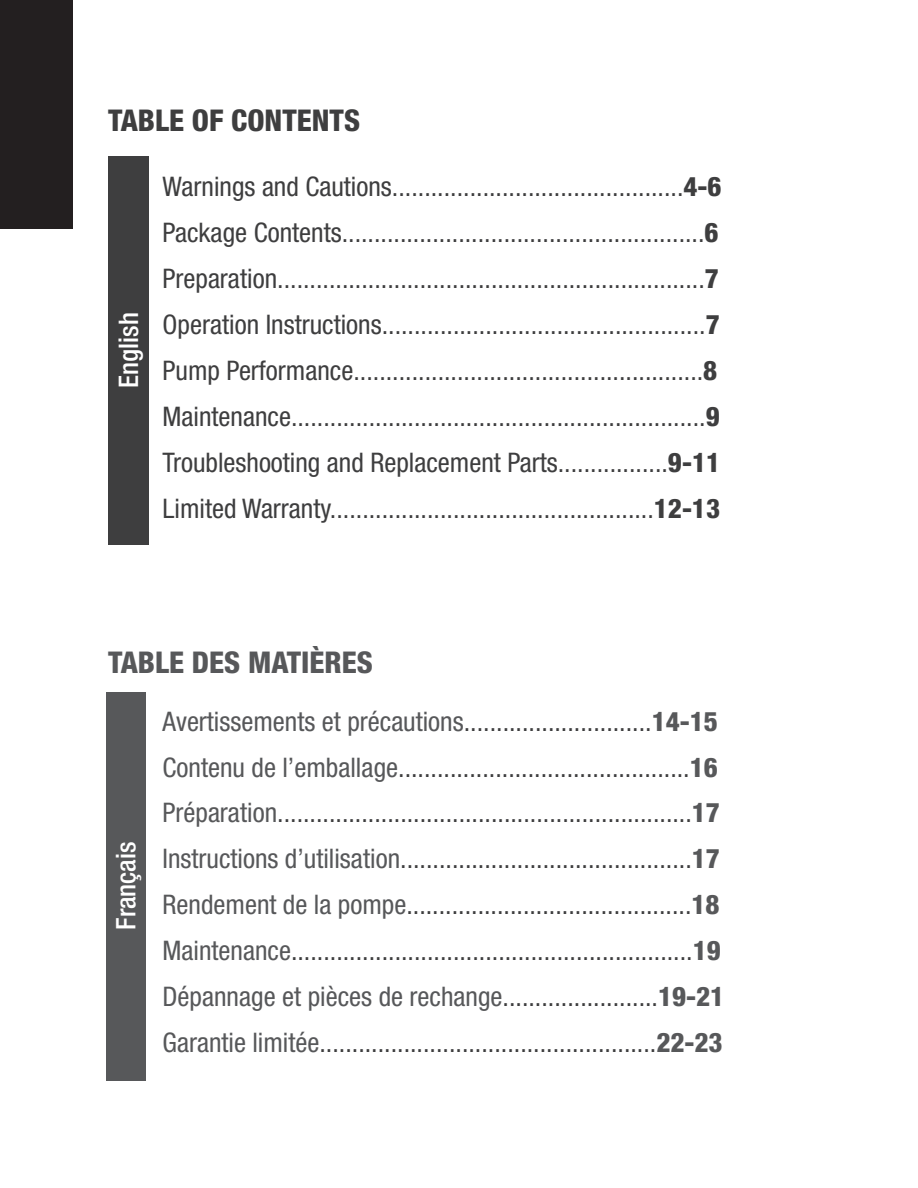
<style>
.page{position:relative;width:918px;height:1188px;background:#fff}
.page>*{position:absolute;margin:0;border:0;box-sizing:border-box;transform-origin:0 0}
.t1{font:800 condensed 30px "Helvetica Neue LT Std";color:#57585a}
.t2{font:800 condensed 30px "Helvetica Neue LT Std";color:#3e3e3f}
.t3{font:condensed 27px "Helvetica Neue LT Std";color:#3e3e3f}
.t4{font:condensed 27px "Helvetica Neue LT Std";color:#57585a}
.t5{font:500 condensed 27px "Helvetica Neue LT Std";color:#fff}
.s1{font-weight:800}
.s2{color:#57585a}
.s3{font-weight:800;color:#57585a}
.s4{color:#3e3e3f}
</style>
<div class="page">
<div style="left:0;top:0;width:73px;height:228px;background:#231f20"></div>
<div style="left:108px;top:156px;width:40px;height:388px;background:#3e3e3f"></div>
<div style="left:106px;top:692px;width:40px;height:388px;background:#57585a"></div>
<p class="t2" style="left:108px;top:102px;width:254px">TABLE OF CONTENTS</p>
<p class="t5" style="left:113px;top:388px;width:77px;rotate:-90deg">English</p>
<p class="t3" style="left:163px;top:171px;width:561px">Warnings and Cautions.............................................<span class="s1">4-6</span></p>
<p class="t3" style="left:163px;top:217px;width:558px">Package Contents........................................................<span class="s1">6</span></p>
<p class="t3" style="left:163px;top:263px;width:558px">Preparation..................................................................<span class="s1">7</span></p>
<p class="t3" style="left:163px;top:309px;width:559px">Operation Instructions..................................................<span class="s1">7</span></p>
<p class="t3" style="left:163px;top:355px;width:556px">Pump Performance......................................................<span class="s1">8</span></p>
<p class="t3" style="left:163px;top:401px;width:559px">Maintenance................................................................<span class="s1">9</span></p>
<p class="t3" style="left:163px;top:447px;width:559px">Troubleshooting and Replacement Parts.................<span class="s1">9-11</span></p>
<p class="t3" style="left:163px;top:493px;width:559px">Limited Warranty..................................................<span class="s1">12-13</span></p>
<p class="t1" style="left:108px;top:644px;width:266px">TABLE DES MATIÈRES</p>
<p class="t5" style="left:110px;top:930px;width:90px;rotate:-90deg">Français</p>
<p class="t3" style="left:163px;top:705px;width:557px"><span class="s2">Avertissements et précautions</span>.............................<span class="s3">14-15</span></p>
<p class="t3" style="left:163px;top:751px;width:557px"><span class="s2">Contenu de l’emballage</span>.............................................<span class="s3">16</span></p>
<p class="t3" style="left:163px;top:797px;width:559px"><span class="s2">Préparation</span>................................................................<span class="s3">17</span></p>
<p class="t3" style="left:163px;top:843px;width:559px"><span class="s2">Instructions d’utilisation</span>.............................................<span class="s3">17</span></p>
<p class="t3" style="left:163px;top:889px;width:559px"><span class="s2">Rendement de la pompe</span>............................................<span class="s3">18</span></p>
<p class="t3" style="left:163px;top:935px;width:560px"><span class="s2">Maintenance</span>..............................................................<span class="s3">19</span></p>
<p class="t4" style="left:163px;top:981px;width:563px">Dépannage et pièces de rechange<span class="s4">........................</span><span class="s1">19-21</span></p>
<p class="t3" style="left:163px;top:1027px;width:562px"><span class="s2">Garantie limitée</span>....................................................<span class="s3">22-23</span></p>
</div>
